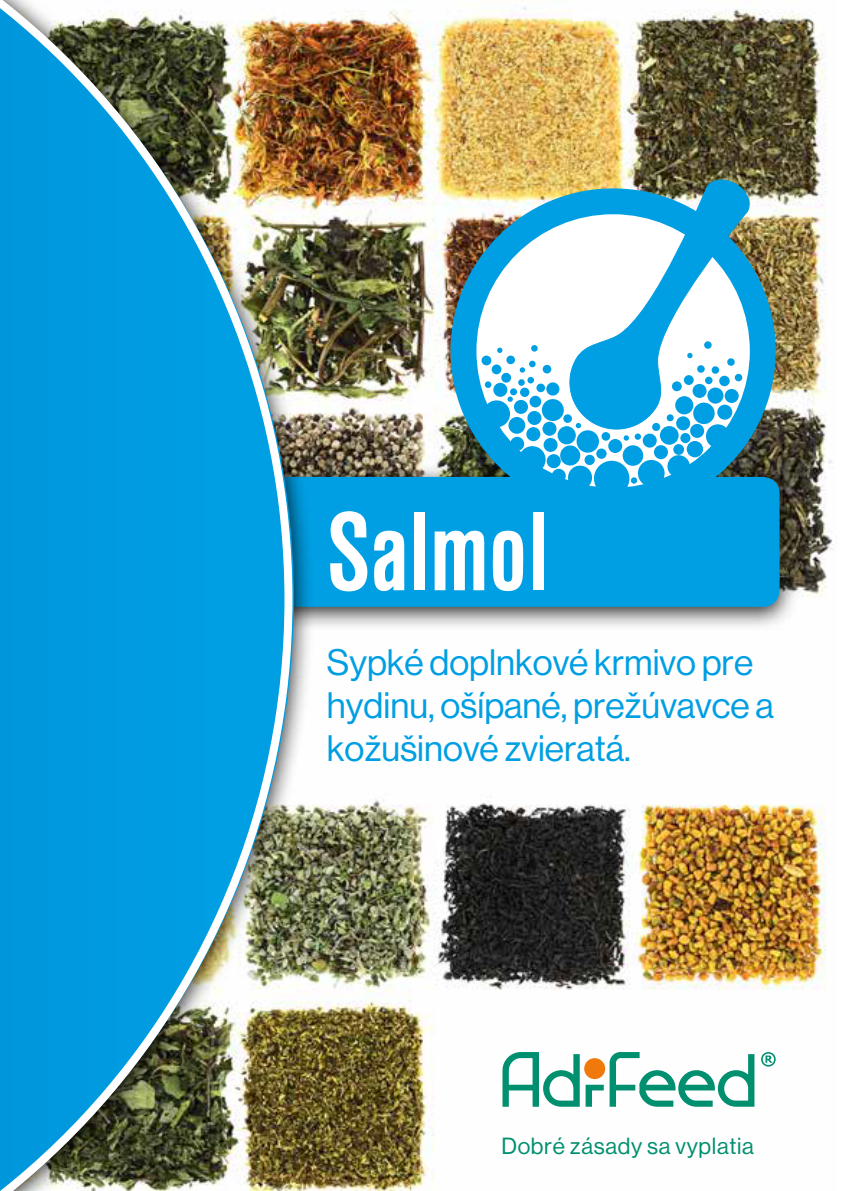
<style>
.page{position:relative;width:842px;height:1191px;background:#fff}
.page>*{position:absolute;margin:0;border:0;box-sizing:border-box;transform-origin:0 0}
.t1{font:700 condensed 116.8px "Nimbus Sans DOT";color:#fff}
.t2{font:36px/43.2px "Haas Grot Disp 55 Roman";color:#009ee3}
.t3{font:22.8px "Haas Grot Disp 55 Roman";letter-spacing:.03em;color:#008f6f}
</style>
<div class="page">
<img style="left:314px;top:0;width:520px;height:1191px">
<svg style="left:502px;top:1052px;width:252px;height:54px"></svg>
<svg style="left:761px;top:1052px;width:15px;height:14px"></svg>
<svg style="left:314px;top:463px;width:484px;height:168px"></svg>
<div style="left:314px;top:477px;width:466px;height:130px;background:#009ee3"></div>
<div style="left:451px;top:188px;width:325px;height:325px;background:#009ee3;border-radius:50%"></div>
<div style="left:476px;top:214px;width:274px;height:274px;background:#fff;border-radius:50%"></div>
<svg style="left:563px;top:177px;width:189px;height:259px"></svg>
<div style="left:526px;top:427px;width:14px;height:14px;background:#009ee3;border-radius:50%"></div>
<div style="left:508px;top:417px;width:17px;height:17px;background:#009ee3;border-radius:50%"></div>
<div style="left:483px;top:400px;width:27px;height:27px;background:#009ee3;border-radius:50%"></div>
<div style="left:544px;top:438px;width:14px;height:14px;background:#009ee3;border-radius:50%"></div>
<div style="left:547px;top:454px;width:14px;height:14px;background:#009ee3;border-radius:50%"></div>
<div style="left:552px;top:469px;width:14px;height:14px;background:#009ee3;border-radius:50%"></div>
<div style="left:519px;top:446px;width:27px;height:27px;background:#009ee3;border-radius:50%"></div>
<div style="left:510px;top:437px;width:14px;height:14px;background:#009ee3;border-radius:50%"></div>
<div style="left:558px;top:426px;width:18px;height:18px;background:#009ee3;border-radius:50%"></div>
<div style="left:577px;top:430px;width:22px;height:23px;background:#009ee3;border-radius:50%"></div>
<div style="left:560px;top:445px;width:20px;height:20px;background:#009ee3;border-radius:50%"></div>
<div style="left:568px;top:465px;width:24px;height:25px;background:#009ee3;border-radius:50%"></div>
<div style="left:596px;top:448px;width:11px;height:11px;background:#009ee3;border-radius:50%"></div>
<div style="left:584px;top:455px;width:11px;height:10px;background:#009ee3;border-radius:50%"></div>
<div style="left:608px;top:439px;width:14px;height:14px;background:#009ee3;border-radius:50%"></div>
<div style="left:623px;top:445px;width:20px;height:21px;background:#009ee3;border-radius:50%"></div>
<div style="left:638px;top:460px;width:27px;height:26px;background:#009ee3;border-radius:50%"></div>
<div style="left:643px;top:433px;width:14px;height:14px;background:#009ee3;border-radius:50%"></div>
<div style="left:654px;top:445px;width:14px;height:14px;background:#009ee3;border-radius:50%"></div>
<div style="left:660px;top:426px;width:19px;height:19px;background:#009ee3;border-radius:50%"></div>
<div style="left:667px;top:455px;width:23px;height:22px;background:#009ee3;border-radius:50%"></div>
<div style="left:676px;top:416px;width:14px;height:14px;background:#009ee3;border-radius:50%"></div>
<div style="left:725px;top:389px;width:14px;height:14px;background:#009ee3;border-radius:50%"></div>
<div style="left:693px;top:402px;width:22px;height:22px;background:#009ee3;border-radius:50%"></div>
<div style="left:717px;top:405px;width:15px;height:15px;background:#009ee3;border-radius:50%"></div>
<div style="left:707px;top:387px;width:16px;height:16px;background:#009ee3;border-radius:50%"></div>
<div style="left:690px;top:424px;width:14px;height:14px;background:#009ee3;border-radius:50%"></div>
<div style="left:687px;top:441px;width:16px;height:16px;background:#009ee3;border-radius:50%"></div>
<div style="left:706px;top:424px;width:24px;height:24px;background:#009ee3;border-radius:50%"></div>
<div style="left:675px;top:396px;width:18px;height:18px;background:#009ee3;border-radius:50%"></div>
<div style="left:594px;top:461px;width:35px;height:35px;background:#009ee3;border-radius:50%"></div>
<div style="left:673px;top:444px;width:11px;height:11px;background:#009ee3;border-radius:50%"></div>
<div style="left:652px;top:423px;width:8px;height:8px;background:#009ee3;border-radius:50%"></div>
<div style="left:719px;top:376px;width:11px;height:10px;background:#009ee3;border-radius:50%"></div>
<div style="left:692px;top:384px;width:14px;height:14px;background:#009ee3;border-radius:50%"></div>
<div style="left:697px;top:365px;width:8px;height:8px;background:#009ee3;border-radius:50%"></div>
<div style="left:704px;top:341px;width:8px;height:8px;background:#009ee3;border-radius:50%"></div>
<div style="left:727px;top:358px;width:8px;height:8px;background:#009ee3;border-radius:50%"></div>
<div style="left:705px;top:377px;width:7px;height:7px;background:#009ee3;border-radius:50%"></div>
<div style="left:712px;top:366px;width:7px;height:8px;background:#009ee3;border-radius:50%"></div>
<div style="left:735px;top:374px;width:7px;height:7px;background:#009ee3;border-radius:50%"></div>
<div style="left:684px;top:375px;width:10px;height:10px;background:#009ee3;border-radius:50%"></div>
<div style="left:672px;top:381px;width:10px;height:10px;background:#009ee3;border-radius:50%"></div>
<div style="left:530px;top:396px;width:11px;height:11px;background:#009ee3;border-radius:50%"></div>
<div style="left:520px;top:387px;width:9px;height:10px;background:#009ee3;border-radius:50%"></div>
<div style="left:510px;top:388px;width:7px;height:7px;background:#009ee3;border-radius:50%"></div>
<div style="left:527px;top:377px;width:7px;height:6px;background:#009ee3;border-radius:50%"></div>
<div style="left:529px;top:361px;width:7px;height:6px;background:#009ee3;border-radius:50%"></div>
<div style="left:531px;top:345px;width:7px;height:6px;background:#009ee3;border-radius:50%"></div>
<div style="left:485px;top:381px;width:6px;height:7px;background:#009ee3;border-radius:50%"></div>
<svg style="left:518px;top:379px;width:7px;height:7px"></svg>
<svg style="left:520px;top:367px;width:5px;height:6px"></svg>
<svg style="left:497px;top:348px;width:5px;height:5px"></svg>
<svg style="left:576px;top:423px;width:5px;height:5px"></svg>
<svg style="left:507px;top:396px;width:6px;height:6px"></svg>
<svg style="left:687px;top:353px;width:6px;height:5px"></svg>
<svg style="left:624px;top:435px;width:5px;height:5px"></svg>
<div style="left:635px;top:433px;width:6px;height:7px;background:#009ee3;border-radius:50%"></div>
<svg style="left:631px;top:477px;width:6px;height:6px"></svg>
<div style="left:667px;top:414px;width:7px;height:7px;background:#009ee3;border-radius:50%"></div>
<div style="left:536px;top:383px;width:9px;height:9px;background:#009ee3;border-radius:50%"></div>
<div style="left:506px;top:355px;width:9px;height:9px;background:#009ee3;border-radius:50%"></div>
<div style="left:546px;top:382px;width:13px;height:13px;background:#009ee3;border-radius:50%"></div>
<div style="left:543px;top:365px;width:8px;height:8px;background:#009ee3;border-radius:50%"></div>
<div style="left:563px;top:414px;width:9px;height:9px;background:#009ee3;border-radius:50%"></div>
<div style="left:601px;top:432px;width:9px;height:9px;background:#009ee3;border-radius:50%"></div>
<div style="left:680px;top:433px;width:10px;height:10px;background:#009ee3;border-radius:50%"></div>
<div style="left:514px;top:400px;width:14px;height:14px;background:#009ee3;border-radius:50%"></div>
<div style="left:493px;top:383px;width:14px;height:14px;background:#009ee3;border-radius:50%"></div>
<div style="left:501px;top:373px;width:10px;height:10px;background:#009ee3;border-radius:50%"></div>
<div style="left:481px;top:355px;width:10px;height:10px;background:#009ee3;border-radius:50%"></div>
<div style="left:492px;top:364px;width:9px;height:10px;background:#009ee3;border-radius:50%"></div>
<div style="left:527px;top:411px;width:14px;height:14px;background:#009ee3;border-radius:50%"></div>
<div style="left:542px;top:399px;width:22px;height:22px;background:#009ee3;border-radius:50%"></div>
<div style="left:542px;top:422px;width:14px;height:14px;background:#009ee3;border-radius:50%"></div>
<img style="left:294px;top:21px;width:20px;height:1170px">
<img style="left:0;top:0;width:292px;height:1191px">
<h1 class="t1" style="left:327px;top:488px;width:223px">Salmol</h1>
<p class="t2" style="left:327px;top:640px;width:448px">Sypké doplnkové krmivo pre hydinu, ošípané, prežúvavce a kožušinové zvieratá.</p>
<p class="t3" style="left:501px;top:1132px;width:254px">Dobré zásady sa vyplatia</p>
</div>
